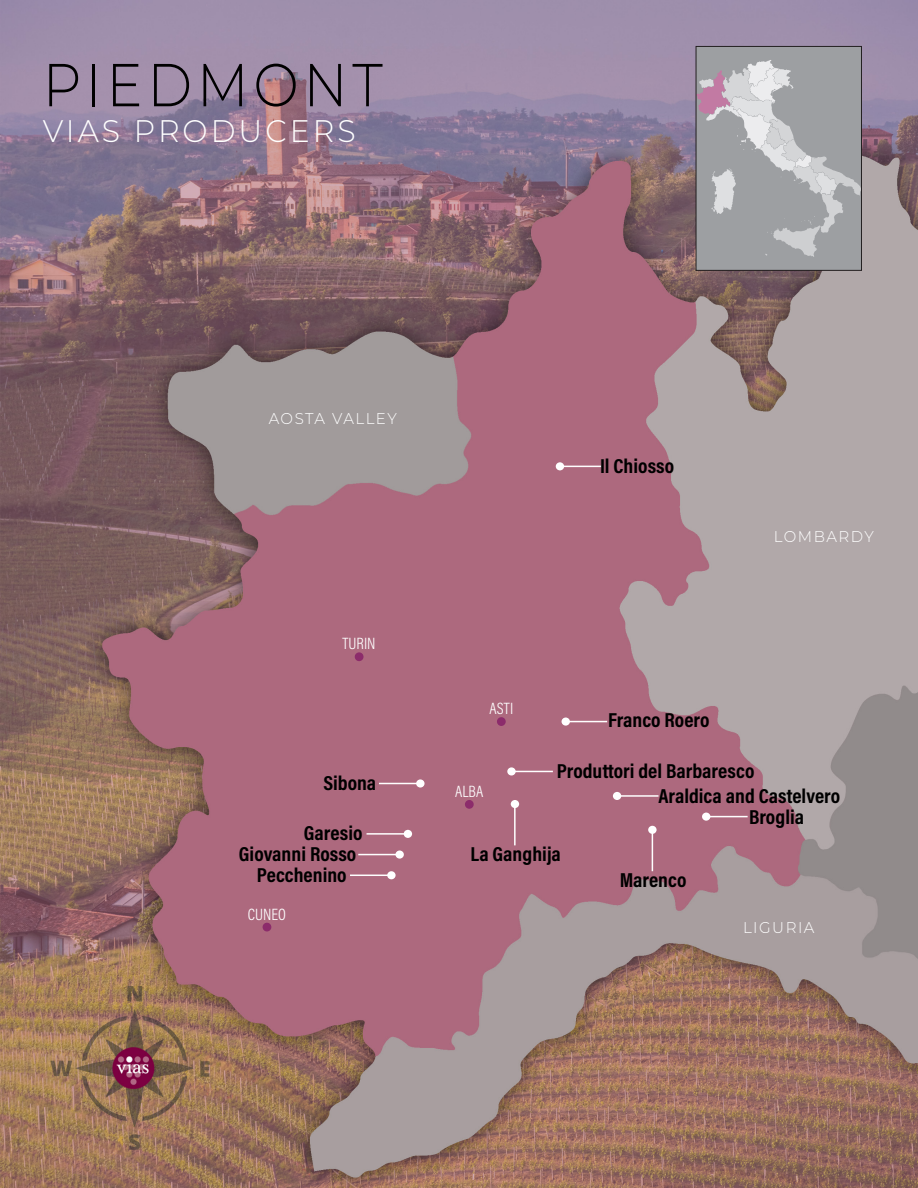
<style>
.page{position:relative;width:918px;height:1188px;background:#fff}
.page>*{position:absolute;margin:0;border:0;box-sizing:border-box;transform-origin:0 0}
.t1{font:300 60.45px "Montserrat";letter-spacing:.09em;color:#000;scale:.89 1}
.t2{font:300 31.2px "Montserrat";letter-spacing:.1em;color:#fff;scale:.96 1}
.t3{font:700 20.4px "Acumin Pro Cond";color:#000}
.t4{font:300 16.5px "Acumin Pro Cond";color:#fff}
.t5{font:300 15.6px "Montserrat";letter-spacing:.1em;color:#fff;scale:.96 1}
</style>
<div class="page">
<img style="left:0;top:0;width:918px;height:1188px">
<div style="left:355px;top:653px;width:8px;height:8px;background:#8c2c6b;border-radius:50%"></div>
<div style="left:355px;top:652px;width:9px;height:9px;border:2px solid #8c2c6b;border-radius:50%"></div>
<div style="left:498px;top:718px;width:7px;height:7px;background:#8c2c6b;border-radius:50%"></div>
<div style="left:497px;top:717px;width:9px;height:9px;border:2px solid #8c2c6b;border-radius:50%"></div>
<div style="left:465px;top:801px;width:8px;height:7px;background:#8c2c6b;border-radius:50%"></div>
<div style="left:465px;top:800px;width:9px;height:9px;border:2px solid #8c2c6b;border-radius:50%"></div>
<div style="left:556px;top:462px;width:8px;height:8px;background:#fff;border-radius:50%"></div>
<hr style="left:560px;top:466px;width:41px;height:1px;background:#fff">
<div style="left:562px;top:718px;width:8px;height:8px;background:#fff;border-radius:50%"></div>
<hr style="left:566px;top:721px;width:41px;height:1px;background:#fff">
<div style="left:507px;top:767px;width:9px;height:9px;background:#fff;border-radius:50%"></div>
<hr style="left:512px;top:771px;width:41px;height:1px;background:#fff">
<div style="left:613px;top:792px;width:8px;height:8px;background:#fff;border-radius:50%"></div>
<hr style="left:617px;top:795px;width:41px;height:2px;background:#fff">
<div style="left:702px;top:813px;width:8px;height:8px;background:#fff;border-radius:50%"></div>
<hr style="left:706px;top:816px;width:42px;height:1px;background:#fff">
<div style="left:648px;top:826px;width:9px;height:8px;background:#fff;border-radius:50%"></div>
<hr style="left:652px;top:830px;width:1px;height:41px;background:#fff">
<div style="left:511px;top:800px;width:8px;height:8px;background:#fff;border-radius:50%"></div>
<hr style="left:514px;top:804px;width:2px;height:41px;background:#fff">
<svg style="left:416px;top:779px;width:9px;height:9px"></svg>
<hr style="left:379px;top:783px;width:41px;height:1px;background:#fff">
<div style="left:404px;top:830px;width:8px;height:8px;background:#fff;border-radius:50%"></div>
<hr style="left:367px;top:833px;width:41px;height:2px;background:#fff">
<div style="left:395px;top:851px;width:9px;height:8px;background:#fff;border-radius:50%"></div>
<hr style="left:358px;top:854px;width:42px;height:1px;background:#fff">
<div style="left:387px;top:871px;width:9px;height:8px;background:#fff;border-radius:50%"></div>
<hr style="left:350px;top:875px;width:41px;height:1px;background:#fff">
<div style="left:263px;top:923px;width:8px;height:8px;background:#8c2c6b;border-radius:50%"></div>
<div style="left:262px;top:923px;width:10px;height:9px;border:2px solid #8c2c6b;border-radius:50%"></div>
<div style="left:696px;top:46px;width:165px;height:224px;background:#9d9fa2"></div>
<svg style="left:698px;top:60px;width:162px;height:197px"></svg>
<div style="left:696px;top:46px;width:166px;height:225px;border:1px solid #231f20"></div>
<p class="t1" style="left:43px;top:44px;width:384px">PIEDMONT</p>
<p class="t2" style="left:43px;top:110px;width:328px">VIAS PRODUCERS</p>
<p class="t5" style="left:269px;top:408px;width:135px">AOSTA VALLEY</p>
<p class="t4" style="left:343px;top:633px;width:35px">TURIN</p>
<p class="t3" style="left:323px;top:769px;width:54px">Sibona</p>
<p class="t3" style="left:304px;top:820px;width:60px">Garesio</p>
<p class="t3" style="left:239px;top:840px;width:119px">Giovanni Rosso</p>
<p class="t3" style="left:257px;top:861px;width:91px">Pecchenino</p>
<p class="t4" style="left:248px;top:903px;width:40px">CUNEO</p>
<p class="t3" style="left:600px;top:452px;width:76px">Il Chiosso</p>
<p class="t5" style="left:774px;top:526px;width:106px">LOMBARDY</p>
<p class="t4" style="left:489px;top:698px;width:25px">ASTI</p>
<p class="t4" style="left:455px;top:781px;width:30px">ALBA</p>
<p class="t3" style="left:608px;top:707px;width:103px">Franco Roero</p>
<p class="t3" style="left:557px;top:757px;width:199px">Produttori del Barbaresco</p>
<p class="t3" style="left:658px;top:782px;width:183px">Araldica and Castelvero</p>
<p class="t3" style="left:749px;top:803px;width:56px">Broglia</p>
<p class="t3" style="left:470px;top:840px;width:92px">La Ganghija</p>
<p class="t3" style="left:620px;top:866px;width:68px">Marenco</p>
<p class="t5" style="left:743px;top:916px;width:76px">LIGURIA</p>
</div>
